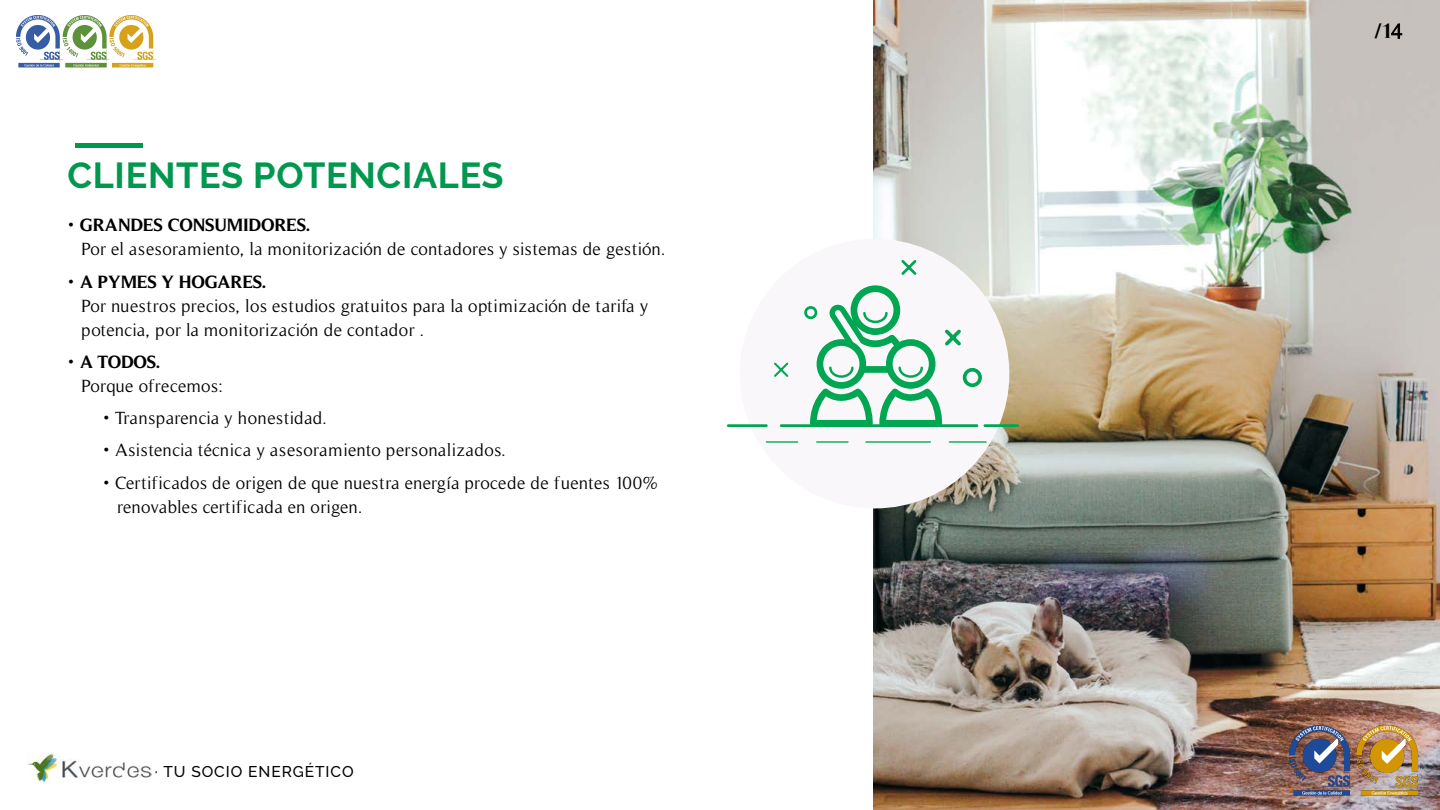
<style>
.page{position:relative;width:1440px;height:810px;background:#fff}
.page>*{position:absolute;margin:0;border:0;box-sizing:border-box;transform-origin:0 0}
.t1{font:700 36px "Raleway";letter-spacing:.02em;color:#00974e}
.t2{font:700 21px "Timeless";color:#000}
.t3{font:18px/24px "Timeless";letter-spacing:.02em;color:#000}
.t4{font:500 15.52px "Raleway";letter-spacing:.06em;color:#000}
.s1{font-weight:700}
.s2{font-weight:400}
</style>
<div class="page">
<img style="left:27px;top:753px;width:125px;height:30px">
<img style="left:873px;top:0;width:567px;height:810px">
<div style="left:75px;top:143px;width:67px;height:5px;background:#00974e"></div>
<div style="left:740px;top:239px;width:269px;height:269px;background:#faf7fa;border-radius:50%"></div>
<svg style="left:774px;top:362px;width:15px;height:15px"></svg>
<hr style="left:728px;top:424px;width:38px;height:3px;background:#00a652">
<hr style="left:985px;top:424px;width:33px;height:3px;background:#00a652">
<hr style="left:781px;top:424px;width:196px;height:3px;background:#00a652">
<hr style="left:766px;top:441px;width:32px;height:2px;background:#00a652">
<hr style="left:817px;top:441px;width:31px;height:2px;background:#00a652">
<hr style="left:866px;top:441px;width:64px;height:2px;background:#00a652">
<hr style="left:949px;top:441px;width:37px;height:2px;background:#00a652">
<div style="left:963px;top:368px;width:19px;height:19px;border:4px solid #00a652;border-radius:50%"></div>
<svg style="left:803px;top:257px;width:161px;height:168px"></svg>
<img style="left:16px;top:15px;width:140px;height:53px">
<img style="left:1290px;top:726px;width:63px;height:71px">
<img style="left:1356px;top:725px;width:65px;height:72px">
<h1 class="t1" style="left:68px;top:155px;width:438px">CLIENTES POTENCIALES</h1>
<p class="t3" style="left:81px;top:214px;width:586px;text-indent:-14px">• <span class="s1">GRANDES CONSUMIDORES.<br></span>Por el asesoramiento, la monitorización de contadores y sistemas de gestión.</p>
<p class="t3" style="left:81px;top:270px;width:569px;text-indent:-14px">• <span class="s1">A PYMES Y HOGARES.<br></span>Por nuestros precios, los estudios gratuitos para la optimización de tarifa y potencia, por la monitorización de contador .</p>
<p class="t3" style="left:81px;top:350px;width:144px;text-indent:-14px">• <span class="s1">A TODOS.<br></span>Porque ofrecemos:</p>
<p class="t3" style="left:103px;top:406px;width:226px">• Transparencia y honestidad.</p>
<p class="t3" style="left:103px;top:439px;width:405px">• Asistencia técnica y asesoramiento personalizados.</p>
<p class="t3" style="left:117px;top:471px;width:543px;text-indent:-14px">• Certificados de origen de que nuestra energía procede de fuentes 100% renovables certificada en origen.</p>
<p class="t4" style="left:155px;top:763px;width:200px">· TU SOCIO ENERGÉTICO</p>
<p class="t2" style="left:1375px;top:19px;width:29px">/1<span class="s2">4</span></p>
</div>
